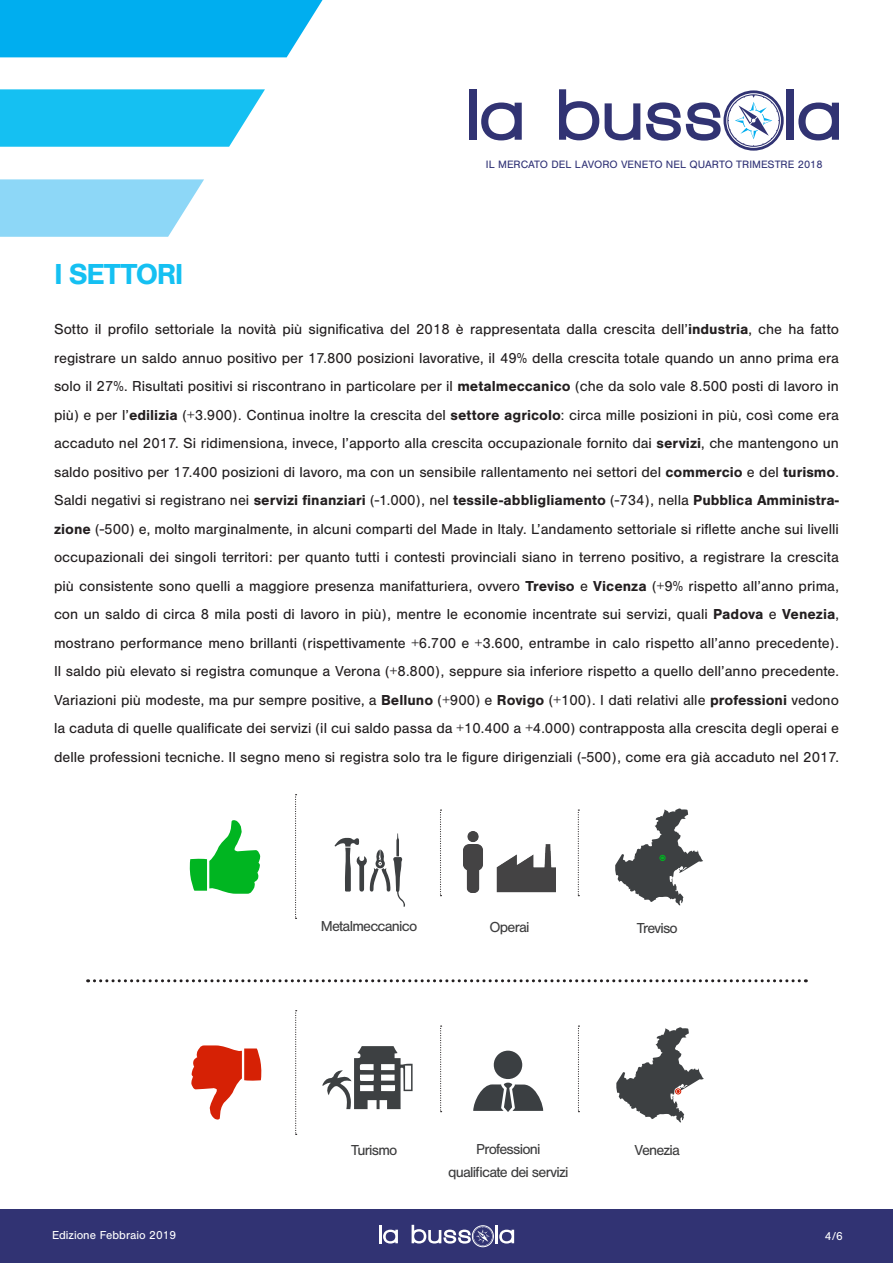
<style>
.page{position:relative;width:893px;height:1263px;background:#fff}
.page>*{position:absolute;margin:0;border:0;box-sizing:border-box;transform-origin:0 0}
.t1{font:700 30px "Nimbus San";letter-spacing:-.045em;color:#15c0f2}
.t2{font:15px/28.5px "Nimbus San";color:#231f20;text-align:justify}
.t3{font:15px "Nimbus San";letter-spacing:-.05em;color:#3e3e3f}
.t4{font:12px "Nimbus San";color:#fff}
.t5{font:11.1px "Nimbus San";color:#303276}
.s1{font-weight:700}
</style>
<div class="page">
<div style="left:0;top:1210px;width:893px;height:53px;background:#313373"></div>
<svg style="left:0;top:179px;width:204px;height:58px;background:#97daf7"></svg>
<svg style="left:0;top:0;width:322px;height:147px"></svg>
<svg style="left:379px;top:1225px;width:19px;height:18px"></svg>
<svg style="left:412px;top:1225px;width:102px;height:22px"></svg>
<div style="left:470px;top:89px;width:7px;height:51px;background:#313373"></div>
<svg style="left:481px;top:103px;width:41px;height:37px"></svg>
<svg style="left:559px;top:89px;width:40px;height:51px"></svg>
<svg style="left:605px;top:103px;width:35px;height:37px"></svg>
<div style="left:787px;top:89px;width:7px;height:51px;background:#313373"></div>
<svg style="left:798px;top:103px;width:41px;height:37px"></svg>
<svg style="left:646px;top:90px;width:138px;height:61px"></svg>
<svg style="left:88px;top:979px;width:711px;height:3px"></svg>
<svg style="left:578px;top:809px;width:1px;height:87px"></svg>
<svg style="left:295px;top:794px;width:2px;height:125px"></svg>
<svg style="left:440px;top:809px;width:1px;height:87px"></svg>
<svg style="left:578px;top:1025px;width:1px;height:87px"></svg>
<svg style="left:295px;top:1010px;width:2px;height:125px"></svg>
<svg style="left:440px;top:1025px;width:2px;height:87px"></svg>
<svg style="left:189px;top:820px;width:72px;height:74px"></svg>
<svg style="left:191px;top:1045px;width:71px;height:75px"></svg>
<svg style="left:473px;top:1051px;width:70px;height:61px"></svg>
<svg style="left:616px;top:1027px;width:88px;height:95px"></svg>
<svg style="left:323px;top:1046px;width:90px;height:63px"></svg>
<svg style="left:335px;top:833px;width:70px;height:74px"></svg>
<img style="left:464px;top:831px;width:91px;height:62px">
<svg style="left:615px;top:808px;width:88px;height:97px"></svg>
<p class="t5" style="left:486px;top:158px;width:338px">IL MERCATO DEL LAVORO VENETO NEL QUARTO TRIMESTRE 2018</p>
<p class="t1" style="left:54px;top:257px;width:131px">I SETTORI</p>
<p class="t2" style="left:54px;top:315px;width:787px">Sotto il profilo settoriale la novità più significativa del 2018 è rappresentata dalla crescita dell’<span class="s1">industria</span>, che ha fatto registrare un saldo annuo positivo per 17.800 posizioni lavorative, il 49% della crescita totale quando un anno prima era solo il 27%. Risultati positivi si riscontrano in particolare per il <span class="s1">metalmeccanico</span> (che da solo vale 8.500 posti di lavoro in più) e per l’<span class="s1">edilizia</span> (+3.900). Continua inoltre la crescita del <span class="s1">settore agricolo</span>: circa mille posizioni in più, così come era accaduto nel 2017. Si ridimensiona, invece, l’apporto alla crescita occupazionale fornito dai <span class="s1">servizi</span>, che mantengono un saldo positivo per 17.400 posizioni di lavoro, ma con un sensibile rallentamento nei settori del <span class="s1">commercio</span> e del <span class="s1">turismo</span>.<br>Saldi negativi si registrano nei <span class="s1">servizi finanziari</span> (-1.000), nel <span class="s1">tessile-abbligliamento</span> (-734), nella <span class="s1">Pubblica Amministra&shy;zione</span> (-500) e, molto marginalmente, in alcuni comparti del Made in Italy. L’andamento settoriale si riflette anche sui livelli occupazionali dei singoli territori: per quanto tutti i contesti provinciali siano in terreno positivo, a registrare la crescita più consistente sono quelli a maggiore presenza manifatturiera, ovvero <span class="s1">Treviso</span> e <span class="s1">Vicenza</span> (+9% rispetto all’anno prima, con un saldo di circa 8 mila posti di lavoro in più), mentre le economie incentrate sui servizi, quali <span class="s1">Padova</span> e <span class="s1">Venezia</span>, mostrano performance meno brillanti (rispettivamente +6.700 e +3.600, entrambe in calo rispetto all’anno precedente).<br>Il saldo più elevato si registra comunque a Verona (+8.800), seppure sia inferiore rispetto a quello dell’anno precedente.<br>Variazioni più modeste, ma pur sempre positive, a <span class="s1">Belluno</span> (+900) e <span class="s1">Rovigo</span> (+100). I dati relativi alle <span class="s1">professioni</span> vedono la caduta di quelle qualificate dei servizi (il cui saldo passa da +10.400 a +4.000) contrapposta alla crescita degli operai e delle professioni tecniche. Il segno meno si registra solo tra le figure dirigenziali (-500), come era già accaduto nel 2017.</p>
<p class="t3" style="left:321px;top:917px;width:98px">Metalmeccanico</p>
<p class="t3" style="left:489px;top:919px;width:42px">Operai</p>
<p class="t3" style="left:637px;top:919px;width:43px">Treviso</p>
<p class="t3" style="left:351px;top:1142px;width:48px">Turismo</p>
<p class="t3" style="left:476px;top:1140px;width:66px">Professioni</p>
<p class="t3" style="left:448px;top:1164px;width:122px">qualificate dei servizi</p>
<p class="t3" style="left:634px;top:1141px;width:47px">Venezia</p>
<p class="t4" style="left:52px;top:1228px;width:126px">Edizione Febbraio 2019</p>
<p class="t4" style="left:825px;top:1229px;width:19px">4/6</p>
</div>
